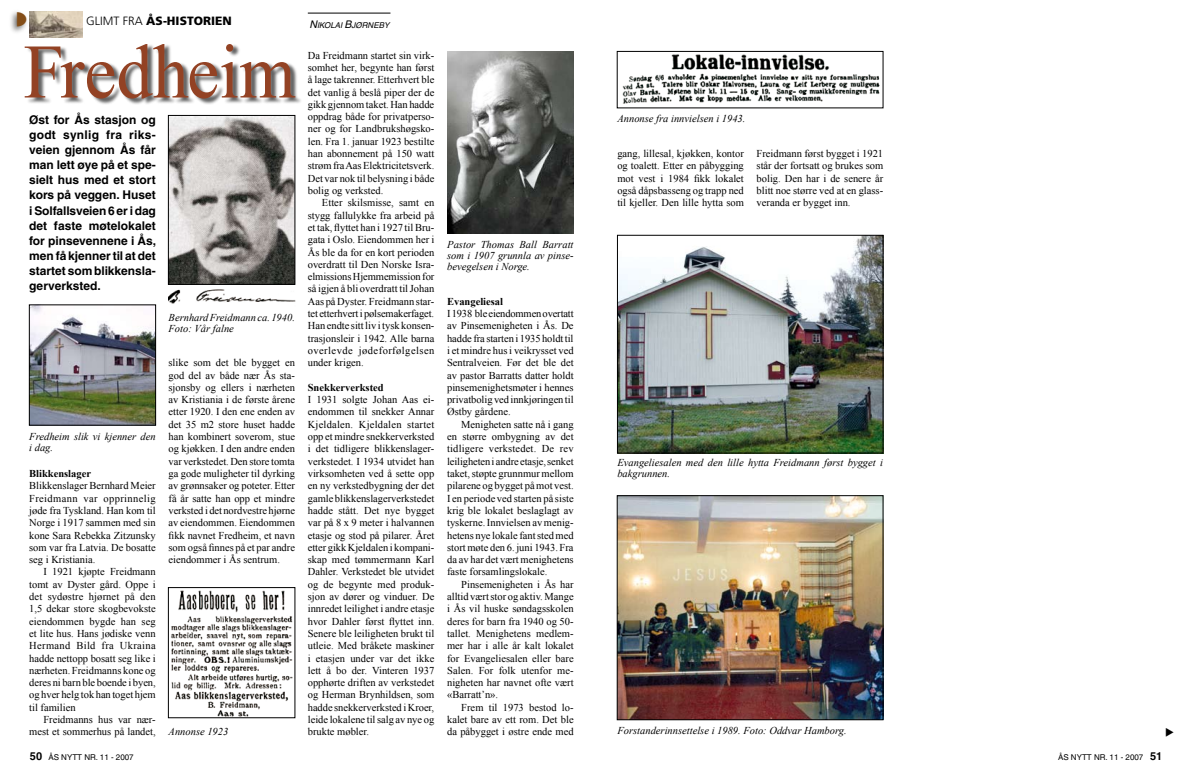
<style>
.page{position:relative;width:1191px;height:777px;background:#fff}
.page>*{position:absolute;margin:0;border:0;box-sizing:border-box;transform-origin:0 0}
.t1{font:77px "Times New Roman";color:#934224;scale:.94 1}
.t2{font:14.6px "Deco Numbers LH Circle";color:#844e18;scale:1.3 1}
.t3{font:700 12px/15px "Helvetica";letter-spacing:-.005em;color:#000;text-align:justify}
.t4{font:900 12px "Frutiger LT";color:#000}
.t5{font:10.5px/12.3px "Times New Roman";color:#000;text-align:justify}
.t6{font:italic 10.5px/11px "Times New Roman";color:#000}
.t7{font:700 10.5px "Times New Roman";color:#000}
.t8{font:8px "Helvetica";color:#000}
.t9{font:italic 8px "Helvetica";color:#000}
.s1{font-weight:300}
.s2{font-size:10.5px}
.s3{font-weight:700;font-size:11px}
</style>
<div class="page">
<img style="left:30px;top:11px;width:53px;height:26px">
<div style="left:8px;top:9px;width:22px;height:27px;background:#000;opacity:.55"></div>
<hr style="left:308px;top:13px;width:82px;height:1px;background:#000">
<div style="left:26px;top:43px;width:276px;height:62px;background:#000;opacity:.62"></div>
<img style="left:171px;top:590px;width:122px;height:126px">
<div style="left:168px;top:587px;width:127px;height:131px;border:1px solid #000"></div>
<img style="left:31px;top:307px;width:123px;height:116px">
<div style="left:29px;top:305px;width:127px;height:120px;border:1px solid #000"></div>
<img style="left:619px;top:497px;width:262px;height:221px">
<div style="left:617px;top:495px;width:266px;height:225px;border:1px solid #000"></div>
<img style="left:619px;top:237px;width:262px;height:214px">
<div style="left:617px;top:235px;width:266px;height:218px;border:1px solid #000"></div>
<img style="left:170px;top:117px;width:123px;height:165px">
<div style="left:168px;top:115px;width:127px;height:169px;border:1px solid #000"></div>
<img style="left:622px;top:54px;width:258px;height:50px">
<div style="left:617px;top:51px;width:266px;height:57px;border:1px solid #000"></div>
<img style="left:447px;top:51px;width:126px;height:182px">
<img style="left:168px;top:289px;width:127px;height:15px">
<h2 class="t2" style="left:17px;top:12px;width:9px">)</h2>
<p class="t4" style="left:86px;top:13px;width:147px"><span class="s1">GLIMT FRA</span> ÅS-HISTORIEN</p>
<p class="t9" style="left:309px;top:20px;width:81px"><span class="s2">N</span>IKOLAI <span class="s2">B</span>JØRNEBY</p>
<h1 class="t1" style="left:24px;top:20px;width:291px">Fredheim</h1>
<p class="t5" style="left:308px;top:49px;width:128px">Da Freidmann startet sin virk&shy;somhet her, begynte han først å lage takrenner. Etterhvert ble det vanlig å beslå piper der de gikk gjennom taket. Han hadde oppdrag både for privatperso&shy;ner og for Landbrukshøgsko&shy;len. Fra 1. januar 1923 bestilte han abonnement på 150 watt strøm fra Aas Elektricitetsverk.<br>Det var nok til belysning i både bolig og verksted.</p>
<p class="t5" style="left:308px;top:196px;width:128px;text-indent:14px">Etter skilsmisse, samt en stygg fallulykke fra arbeid på et tak, flyttet han i 1927 til Bru&shy;gata i Oslo. Eiendommen her i Ås ble da for en kort perioden overdratt til Den Norske Isra&shy;elmissions Hjemmemission for så igjen å bli overdratt til Johan Aas på Dyster. Freidmann star&shy;tet etterhvert i pølsemakerfaget.<br>Han endte sitt liv i tysk konsen&shy;trasjonsleir i 1942. Alle barna overlevde jødeforfølgelsen under krigen.</p>
<p class="t7" style="left:308px;top:380px;width:77px">Snekkerverksted</p>
<p class="t5" style="left:308px;top:393px;width:128px">I 1931 solgte Johan Aas ei&shy;endommen til snekker Annar Kjeldalen. Kjeldalen startet opp et mindre snekkerverksted i det tidligere blikkenslager&shy;verkstedet. I 1934 utvidet han virksomheten ved å sette opp en ny verkstedbygning der det gamle blikkenslagerverkstedet hadde stått. Det nye bygget var på 8 x 9 meter i halvannen etasje og stod på pilarer. Året etter gikk Kjeldalen i kompani&shy;skap med tømmermann Karl Dahler. Verkstedet ble utvidet og de begynte med produk&shy;sjon av dører og vinduer. De innredet leilighet i andre etasje hvor Dahler først flyttet inn.<br>Senere ble leiligheten brukt til utleie. Med bråkete maskiner i etasjen under var det ikke lett å bo der. Vinteren 1937 opphørte driften av verkstedet og Herman Brynhildsen, som hadde snekkerverksted i Kroer, leide lokalene til salg av nye og brukte møbler.</p>
<p class="t3" style="left:29px;top:113px;width:128px">Øst for Ås stasjon og godt synlig fra riks&shy;veien gjennom Ås får man lett øye på et spe&shy;sielt hus med et stort kors på veggen. Huset i Solfallsveien 6 er i dag det faste møtelokalet for pinsevennene i Ås, men få kjenner til at det startet som blikkensla&shy;gerverksted.</p>
<p class="t6" style="left:168px;top:311px;width:128px">Bernhard Freidmann ca. 1940.<br>Foto: Vår falne</p>
<p class="t5" style="left:168px;top:356px;width:128px">slike som det ble bygget en god del av både nær Ås sta&shy;sjonsby og ellers i nærheten av Kristiania i de første årene etter 1920. I den ene enden av det 35 m2 store huset hadde han kombinert soverom, stue og kjøkken. I den andre enden var verkstedet. Den store tomta ga gode muligheter til dyrking av grønnsaker og poteter. Etter få år satte han opp et mindre verksted i det nordvestre hjørne av eiendommen. Eiendommen fikk navnet Fredheim, et navn som også finnes på et par andre eiendommer i Ås sentrum.</p>
<p class="t6" style="left:29px;top:431px;width:128px">Fredheim slik vi kjenner den i dag.</p>
<p class="t7" style="left:29px;top:466px;width:63px">Blikkenslager</p>
<p class="t5" style="left:29px;top:479px;width:128px">Blikkenslager Bernhard Meier Freidmann var opprinnelig jøde fra Tyskland. Han kom til Norge i 1917 sammen med sin kone Sara Rebekka Zitzunsky som var fra Latvia. De bosatte seg i Kristiania.</p>
<p class="t5" style="left:29px;top:565px;width:128px;text-indent:14px">I 1921 kjøpte Freidmann tomt av Dyster gård. Oppe i det sydøstre hjørnet på den 1,5 dekar store skogbevokste eiendommen bygde han seg et lite hus. Hans jødiske venn Hermand Bild fra Ukraina hadde nettopp bosatt seg like i nærheten. Freidmanns kone og deres ni barn ble boende i byen, og hver helg tok han toget hjem til familien</p>
<p class="t5" style="left:29px;top:713px;width:128px;text-align:right">Freidmanns hus var nær&shy;mest et sommerhus på landet,</p>
<p class="t6" style="left:169px;top:725px;width:61px">Annonse 1923</p>
<p class="t6" style="left:447px;top:238px;width:128px;text-align:justify">Pastor Thomas Ball Barratt som i 1907 grunnla av pinse&shy;bevegelsen i Norge.</p>
<p class="t7" style="left:447px;top:294px;width:58px">Evangeliesal</p>
<p class="t5" style="left:447px;top:307px;width:128px">I 1938 ble eiendommen overtatt av Pinsemenigheten i Ås. De hadde fra starten i 1935 holdt til i et mindre hus i veikrysset ved Sentralveien. Før det ble det av pastor Barratts datter holdt pinsemenighetsmøter i hennes privatbolig ved innkjøringen til Østby gårdene.</p>
<p class="t5" style="left:447px;top:418px;width:128px;text-indent:14px">Menigheten satte nå i gang en større ombygning av det tidligere verkstedet. De rev leiligheten i andre etasje, senket taket, støpte grunnmur mellom pilarene og bygget på mot vest.<br>I en periode ved starten på siste krig ble lokalet beslaglagt av tyskerne. Innvielsen av menig&shy;hetens nye lokale fant sted med stort møte den 6. juni 1943. Fra da av har det vært menighetens faste forsamlingslokale.</p>
<p class="t5" style="left:447px;top:578px;width:128px;text-indent:14px">Pinsemenigheten i Ås har alltid vært stor og aktiv. Mange i Ås vil huske søndagsskolen deres for barn fra 1940 og 50- tallet. Menighetens medlem&shy;mer har i alle år kalt lokalet for Evangeliesalen eller bare Salen. For folk utenfor me&shy;nigheten har navnet ofte vært «Barratt’n».</p>
<p class="t5" style="left:447px;top:701px;width:128px;text-indent:14px">Frem til 1973 bestod lo&shy;kalet bare av ett rom. Det ble da påbygget i østre ende med</p>
<p class="t6" style="left:617px;top:113px;width:130px">Annonse fra innvielsen i 1943.</p>
<p class="t5" style="left:617px;top:147px;width:128px">gang, lillesal, kjøkken, kontor og toalett. Etter en påbygging mot vest i 1984 fikk lokalet også dåpsbasseng og trapp ned til kjeller. Den lille hytta som</p>
<p class="t5" style="left:756px;top:147px;width:128px">Freidmann først bygget i 1921 står der fortsatt og brukes som bolig. Den har i de senere år blitt noe større ved at en glass&shy;veranda er bygget inn.</p>
<p class="t6" style="left:617px;top:457px;width:267px">Evangeliesalen med den lille hytta Freidmann først bygget i bakgrunnen.</p>
<p class="t6" style="left:617px;top:725px;width:231px">Forstanderinnsettelse i 1989. Foto: Oddvar Hamborg.</p>
<p class="t8" style="left:30px;top:752px;width:105px"><span class="s3">50</span> ÅS NYTT NR. 11 - 2007</p>
<p class="t8" style="left:1058px;top:752px;width:106px">ÅS NYTT NR. 11 - 2007 <span class="s3">51</span></p>
</div>
